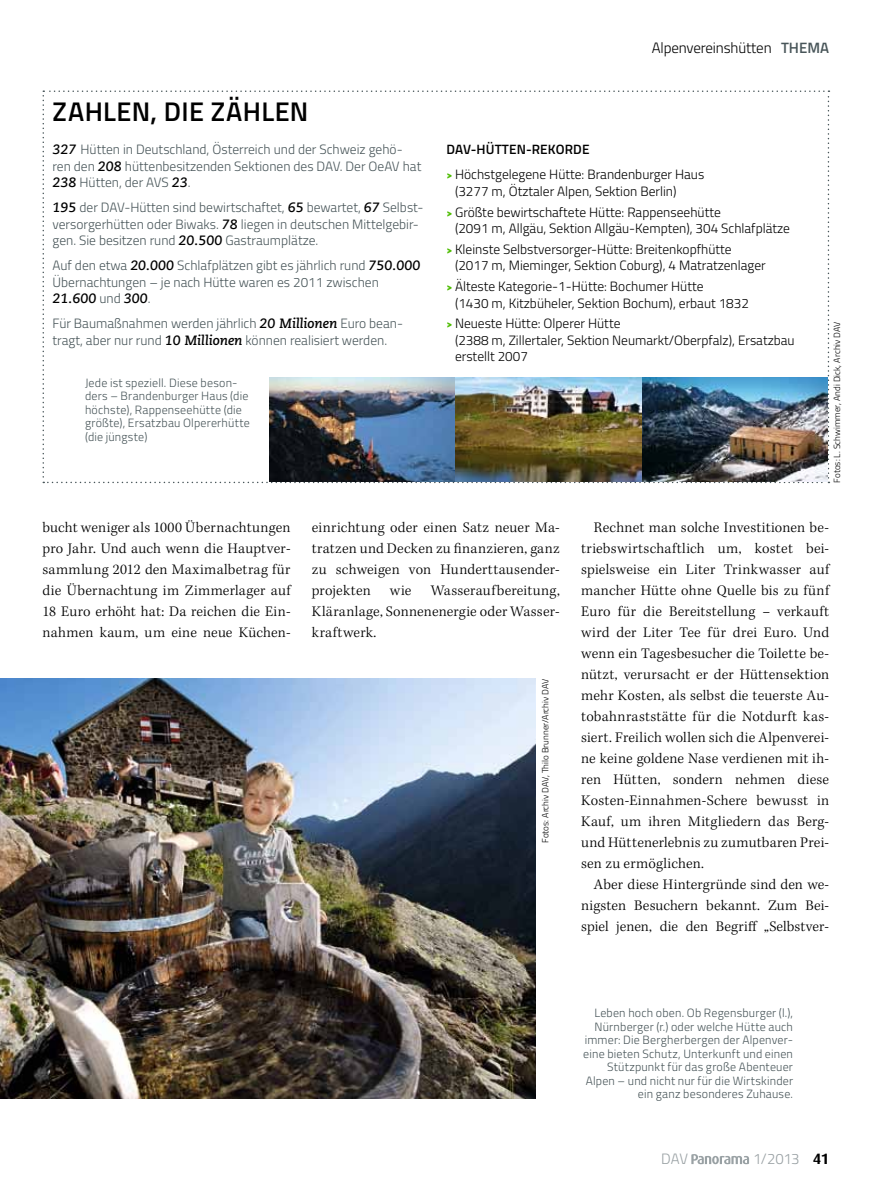
<style>
.page{position:relative;width:893px;height:1191px;background:#fff}
.page>*{position:absolute;margin:0;border:0;box-sizing:border-box;transform-origin:0 0}
.t1{font:600 27px "Titillium";letter-spacing:.02em;color:#000}
.t2{font:300 15px/21px "Kepler Std";letter-spacing:.01em;color:#000;text-align:justify}
.t3{font:300 15px "Titillium";letter-spacing:-.01em;color:#000}
.t4{font:300 15px "Titillium";letter-spacing:-.02em;color:#99a1a4}
.t5{font:300 13.5px/16.5px "Titillium";color:#485559}
.t6{font:300 13.5px/20.7px "Titillium";color:#000}
.t7{font:italic 700 13.5px "Caecilia LT Std";color:#000}
.t8{font:300 12px/13.5px "Titillium";letter-spacing:.015em;color:#485559;text-align:right}
.t9{font:300 9px "Titillium";color:#000}
.s1{font-family:"Caecilia LT Std";font-weight:700;font-style:italic;color:#000}
.s2{font-family:"Titillium";font-weight:300;font-style:normal;color:#485559}
.s3{font-weight:600;color:#485559}
.s4{font-weight:600}
.s5{font-weight:700;font-size:12.45px;color:#4dbc00}
.s6{font-family:"Dax";font-weight:700;color:#000}
</style>
<div class="page">
<svg style="left:43px;top:90px;width:786px;height:393px"></svg>
<svg style="left:691px;top:1154px;width:58px;height:10px"></svg>
<img style="left:0;top:678px;width:536px;height:420px">
<img style="left:270px;top:378px;width:557px;height:103px">
<h1 class="t1" style="left:53px;top:91px;width:257px">ZAHLEN, DIE ZÄHLEN</h1>
<p class="t5" style="left:53px;top:141px;width:370px"><span class="s1">327</span> Hütten in Deutschland, Österreich und der Schweiz gehö&shy;ren den <span class="s1">208</span> hüttenbesitzenden Sektionen des DAV. Der OeAV hat<br><span class="s1">238</span> Hütten, der AVS <span class="s1">23</span>.</p>
<p class="t5" style="left:53px;top:199px;width:373px"><span class="s1">195</span> der DAV-Hütten sind bewirtschaftet, <span class="s1">65</span> bewartet, <span class="s1">67</span> Selbst&shy;versorgerhütten oder Biwaks. <span class="s1">78</span> liegen in deutschen Mittelgebir&shy;gen. Sie besitzen rund <span class="s1">20.500</span> Gastraumplätze.</p>
<p class="t5" style="left:53px;top:257px;width:370px">Auf den etwa <span class="s1">20.000</span> Schlafplätzen gibt es jährlich rund <span class="s1">750.000<br></span>Übernachtungen – je nach Hütte waren es 2011 zwischen</p>
<p class="t7" style="left:53px;top:291px;width:99px">21.600 <span class="s2">und</span> 300<span class="s2">.</span></p>
<p class="t5" style="left:53px;top:315px;width:352px">Für Baumaßnahmen werden jährlich <span class="s1">20 Millionen</span> Euro bean&shy;tragt, aber nur rund <span class="s1">10 Millionen</span> können realisiert werden.</p>
<p class="t8" style="left:85px;top:375px;width:166px;text-align:left">Jede ist speziell. Diese beson&shy;ders – Brandenburger Haus (die höchste), Rappenseehütte (die größte), Ersatzbau Olpererhütte (die jüngste)</p>
<p class="t3" style="left:652px;top:37px;width:178px">Alpenvereinshütten <span class="s3">THEMA</span></p>
<p class="t6" style="left:446px;top:136px;width:259px;line-height:25px"><span class="s4">DAV-HÜTTEN-REKORDE<br></span><span class="s5">›</span>Höchstgelegene Hütte: Brandenburger Haus</p>
<p class="t6" style="left:446px;top:180px;width:276px;text-indent:9px">(3277 m, Ötztaler Alpen, Sektion Berlin) <span class="s5">›</span>Größte bewirtschaftete Hütte: Rappenseehütte</p>
<p class="t6" style="left:446px;top:217px;width:345px;text-indent:9px">(2091 m, Allgäu, Sektion Allgäu-Kempten), 304 Schlafplätze <span class="s5">›</span> Kleinste Selbstversorger-Hütte: Breitenkopfhütte</p>
<p class="t6" style="left:446px;top:254px;width:321px;text-indent:9px">(2017 m, Mieminger, Sektion Coburg), 4 Matratzenlager <span class="s5">›</span> Älteste Kategorie-1-Hütte: Bochumer Hütte</p>
<p class="t6" style="left:446px;top:292px;width:304px;text-indent:9px">(1430 m, Kitzbüheler, Sektion Bochum), erbaut 1832 <span class="s5">›</span>Neueste Hütte: Olperer Hütte</p>
<p class="t6" style="left:455px;top:331px;width:341px;line-height:16.5px">(2388 m, Zillertaler, Sektion Neumarkt/Oberpfalz), Ersatzbau erstellt 2007</p>
<p class="t9" style="left:830px;top:483px;width:163px;rotate:-90deg">Fotos: L. Schwimmer, Andi Dick, Archiv DAV</p>
<p class="t2" style="left:43px;top:517px;width:250px">bucht weniger als 1000 Übernachtungen pro Jahr. Und auch wenn die Hauptver&shy;sammlung 2012 den Maximalbetrag für die Übernachtung im Zimmerlager auf 18 Euro erhöht hat: Da reichen die Ein&shy;nahmen kaum, um eine neue Küchen-</p>
<p class="t2" style="left:312px;top:517px;width:250px">einrichtung oder einen Satz neuer Ma&shy;tratzen und Decken zu finanzieren, ganz zu schweigen von Hunderttausender&shy;projekten</p>
<p class="t2" style="left:312px;top:580px;width:250px;text-indent:119px">Wasseraufbereitung, Kläranlage, Sonnenenergie oder Wasser&shy;kraftwerk.</p>
<p class="t2" style="left:390px;top:580px;width:23px">wie</p>
<p class="t9" style="left:539px;top:843px;width:166px;rotate:-90deg">Fotos: Archiv DAV, Thilo Brunner/Archiv DAV</p>
<p class="t2" style="left:581px;top:517px;width:250px;text-indent:13px">Rechnet man solche Investitionen be&shy;triebswirtschaftlich um, kostet bei&shy;spielsweise ein Liter Trinkwasser auf mancher Hütte ohne Quelle bis zu fünf Euro für die Bereitstellung – verkauft wird der Liter Tee für drei Euro. Und wenn ein Tagesbesucher die Toilette be&shy;nützt, verursacht er der Hüttensektion mehr Kosten, als selbst die teuerste Au&shy;tobahnraststätte für die Notdurft kas&shy;siert. Freilich wollen sich die Alpenverei&shy;ne keine goldene Nase verdienen mit ih&shy;ren Hütten, sondern nehmen diese Kosten-Einnahmen-Schere bewusst in Kauf, um ihren Mitgliedern das Berg&shy;und Hüttenerlebnis zu zumutbaren Prei&shy;sen zu ermöglichen.</p>
<p class="t2" style="left:581px;top:874px;width:250px;text-indent:13px">Aber diese Hintergründe sind den we&shy;nigsten Besuchern bekannt. Zum Bei&shy;spiel jenen, die den Begriff „Selbstver-</p>
<p class="t8" style="left:583px;top:1005px;width:211px">Leben hoch oben. Ob Regensburger (l.), Nürnberger (r.) oder welche Hütte auch immer: Die Bergherbergen der Alpenver&shy;eine bieten Schutz, Unterkunft und einen Stützpunkt für das große Abenteuer Alpen – und nicht nur für die Wirtskinder ein ganz besonderes Zuhause.</p>
<p class="t4" style="left:661px;top:1148px;width:28px">DAV</p>
<p class="t4" style="left:753px;top:1148px;width:78px">1/2013 <span class="s6">41</span></p>
</div>
